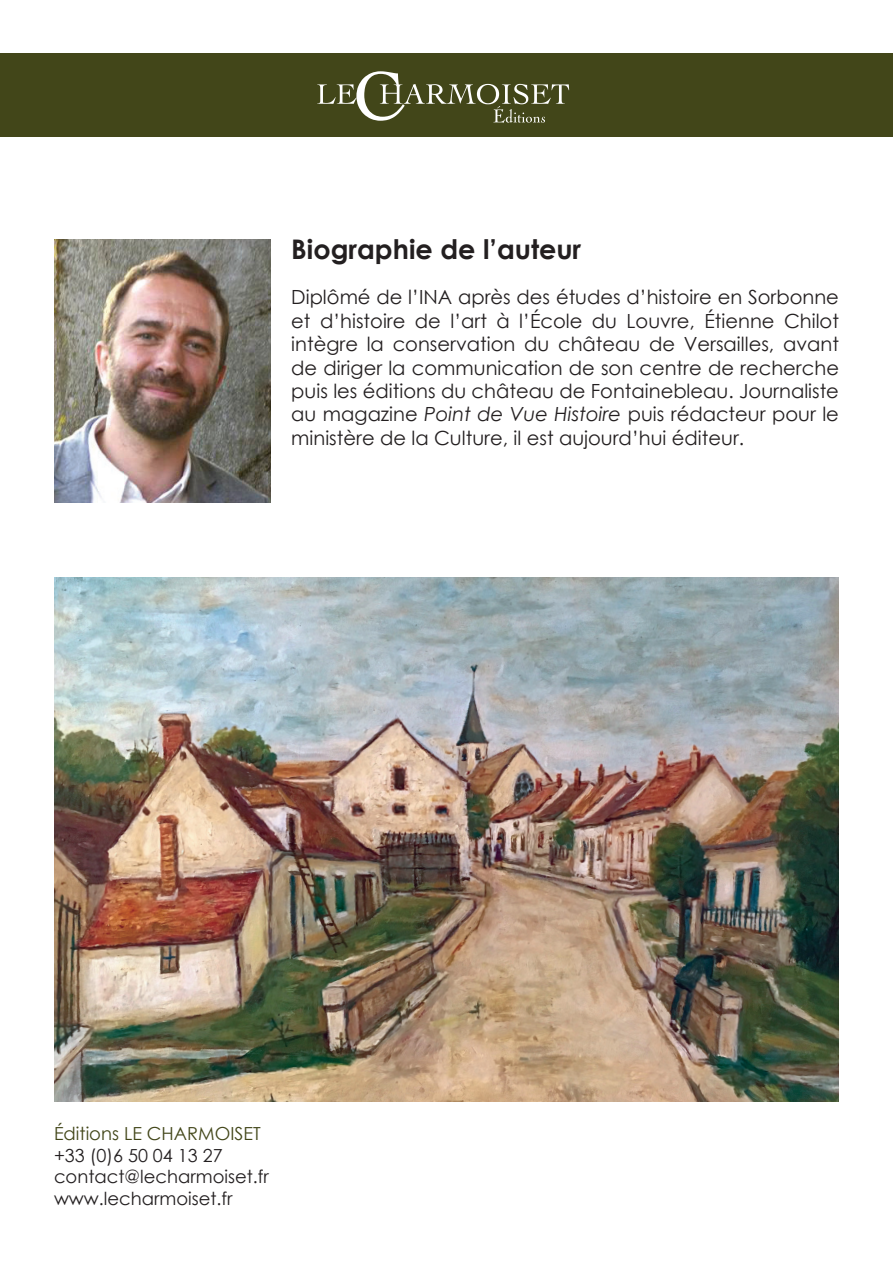
<style>
.page{position:relative;width:893px;height:1263px;background:#fff}
.page>*{position:absolute;margin:0;border:0;box-sizing:border-box;transform-origin:0 0}
.t1{font:700 27px "Century Gothic";color:#231f20}
.t2{font:19.5px/23.4px "Century Gothic";color:#231f20;text-align:justify}
.t3{font:18px/21.6px "Century Gothic";color:#231f20}
.t4{font:18px "Century Gothic";color:#424619}
.s1{font-style:italic}
</style>
<div class="page">
<img style="left:54px;top:239px;width:216px;height:264px">
<img style="left:54px;top:578px;width:785px;height:524px">
<div style="left:0;top:53px;width:893px;height:84px;background:#424619"></div>
<svg style="left:317px;top:71px;width:252px;height:52px"></svg>
<h1 class="t1" style="left:291px;top:229px;width:291px">Biographie de l’auteur</h1>
<p class="t2" style="left:291px;top:285px;width:549px">Diplômé de l’INA après des études d’histoire en Sorbonne et d’histoire de l’art à l’École du Louvre, Étienne Chilot intègre la conservation du château de Versailles, avant de diriger la communication de son centre de recherche puis les éditions du château de Fontainebleau. Journaliste au magazine <span class="s1">Point de Vue Histoire</span> puis rédacteur pour le ministère de la Culture, il est aujourd’hui éditeur.</p>
<p class="t4" style="left:54px;top:1121px;width:208px">Éditions LE CHARMOISET</p>
<p class="t3" style="left:54px;top:1144px;width:216px">+33 (0)6 50 04 13 27 contact@lecharmoiset.fr www.lecharmoiset.fr</p>
</div>
